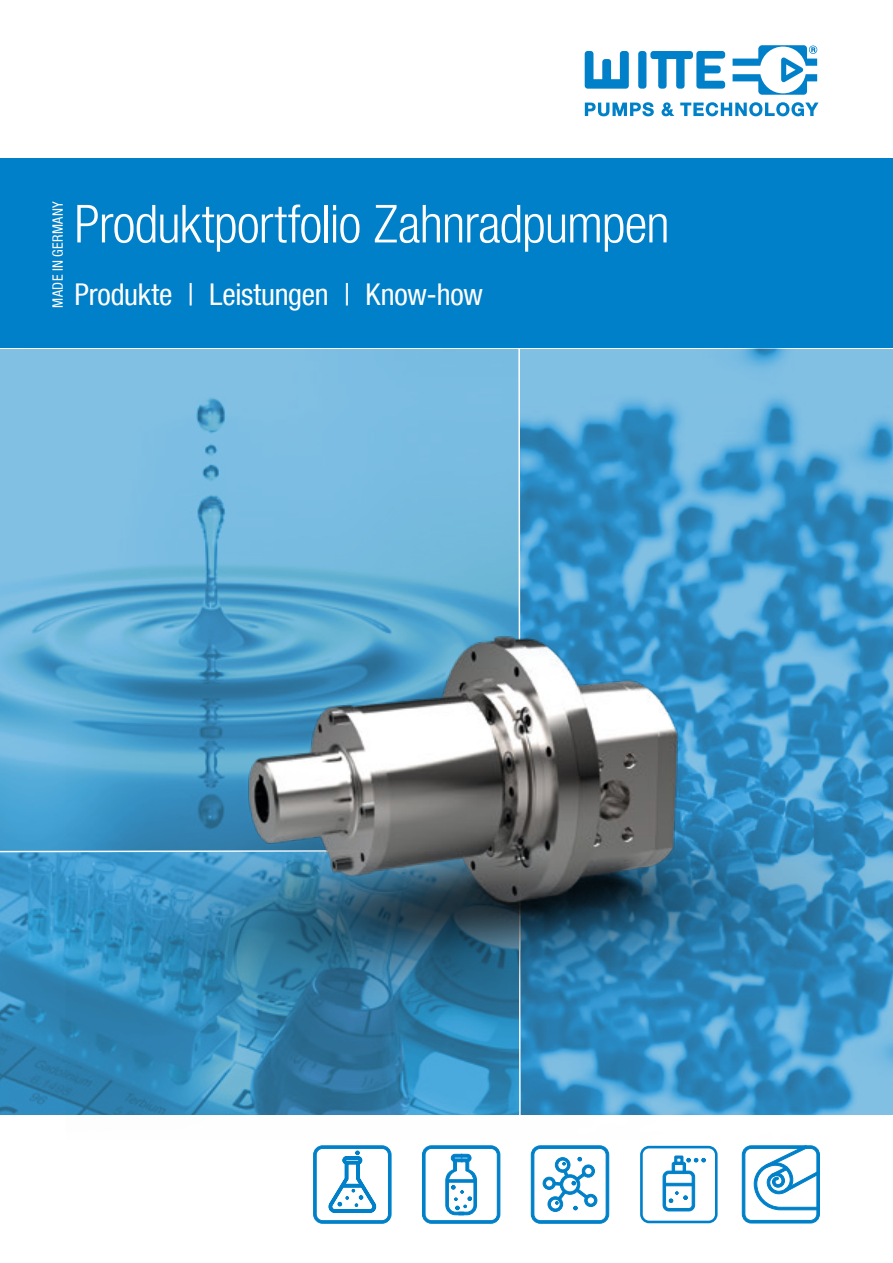
<style>
.page{position:relative;width:893px;height:1263px;background:#fff}
.page>*{position:absolute;margin:0;border:0;box-sizing:border-box;transform-origin:0 0}
.t1{font:300 condensed 52.5px "Helvetica Neue LT Com";letter-spacing:-.015em;color:#fff}
.t2{font:condensed 30px "Helvetica Neue LT Com";letter-spacing:-.01em;color:#fff}
.t3{font:condensed 14.25px "Helvetica Neue LT Com";letter-spacing:.025em;color:#fff}
</style>
<div class="page">
<svg style="left:585px;top:102px;width:69px;height:14px"></svg>
<svg style="left:661px;top:102px;width:13px;height:14px"></svg>
<svg style="left:680px;top:102px;width:139px;height:14px"></svg>
<svg style="left:733px;top:45px;width:84px;height:50px"></svg>
<svg style="left:585px;top:51px;width:44px;height:38px"></svg>
<div style="left:638px;top:51px;width:8px;height:38px;background:#0080c8;border-radius:3px"></div>
<svg style="left:650px;top:51px;width:75px;height:38px"></svg>
<svg style="left:313px;top:1166px;width:78px;height:57px"></svg>
<svg style="left:531px;top:1166px;width:78px;height:57px"></svg>
<svg style="left:422px;top:1166px;width:78px;height:57px"></svg>
<svg style="left:640px;top:1166px;width:78px;height:57px"></svg>
<svg style="left:742px;top:1166px;width:78px;height:57px"></svg>
<img style="left:0;top:348px;width:893px;height:818px">
<div style="left:0;top:158px;width:893px;height:190px;background:#0080c8"></div>
<p class="t3" style="left:49px;top:308px;width:108px;rotate:-90deg">MADE IN GERMANY</p>
<p class="t1" style="left:74px;top:194px;width:597px">Produktportfolio Zahnradpumpen</p>
<p class="t2" style="left:74px;top:277px;width:410px">Produkte | Leistungen | Know-how</p>
</div>
